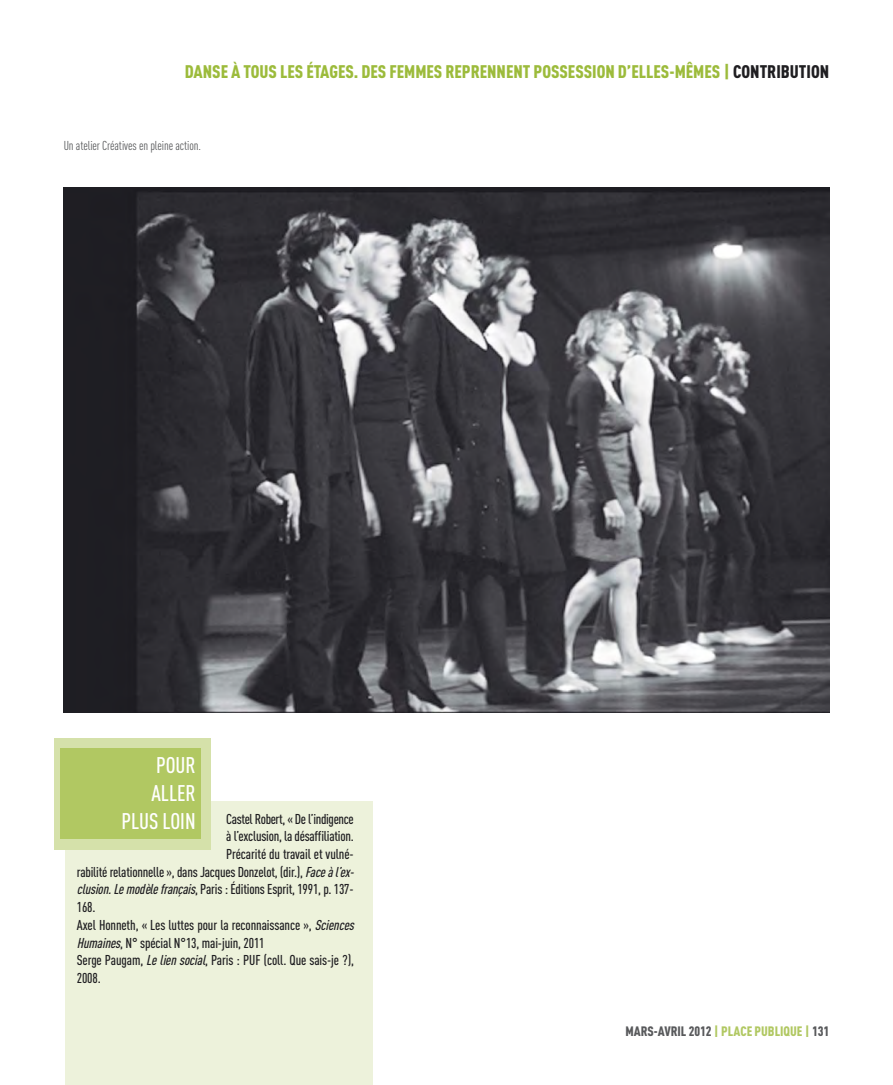
<style>
.page{position:relative;width:893px;height:1085px;background:#fff}
.page>*{position:absolute;margin:0;border:0;box-sizing:border-box;transform-origin:0 0}
.t1{font:500 22.35px/27.9px "DIN Cond";color:#fff;text-align:right}
.t2{font:900 18px "DIN Cond";color:#9cbb3b}
.t3{font:500 14.1px "DIN Cond";letter-spacing:-.01em;color:#1f1e21}
.t4{font:900 13.5px "DIN Cond";color:#58595b}
.t5{font:12.75px "DIN Cond";letter-spacing:-.01em;color:#58595b}
.s1{color:#1f1e21}
.s2{font-style:italic}
.s3{color:#b1c862}
</style>
<div class="page">
<img style="left:64px;top:187px;width:765px;height:525px">
<div style="left:65px;top:800px;width:308px;height:284px;background:#edf2db"></div>
<div style="left:55px;top:738px;width:156px;height:111px;background:#d5e1aa"></div>
<div style="left:60px;top:748px;width:140px;height:90px;background:#b1c862"></div>
<p class="t2" style="left:185px;top:60px;width:646px">DANSE À TOUS LES ÉTAGES. DES FEMMES REPRENNENT POSSESSION D’ELLES-MÊMES | <span class="s1">CONTRIBUTION</span></p>
<p class="t5" style="left:64px;top:138px;width:139px">Un atelier Créatives en pleine action.</p>
<h1 class="t1" style="left:121px;top:750px;width:76px">POUR<br>ALLER<br>PLUS LOIN</h1>
<p class="t3" style="left:226px;top:810px;width:129px">Castel Robert, « De l’indigence</p>
<p class="t3" style="left:226px;top:827px;width:129px">à l’exclusion, la désaffiliation.</p>
<p class="t3" style="left:226px;top:845px;width:129px">Précarité du travail et vulné-</p>
<p class="t3" style="left:77px;top:863px;width:282px">rabilité relationnelle », dans Jacques Donzelot, (dir.), <span class="s2">Faceàl’ex-</span></p>
<p class="t3" style="left:77px;top:880px;width:278px"><span class="s2">clusion.Lemodèlefrançais</span>, Paris : Éditions Esprit, 1991, p. 137-</p>
<p class="t3" style="left:77px;top:898px;width:20px">168.</p>
<p class="t3" style="left:77px;top:916px;width:282px">Axel Honneth, « Les luttes pour la reconnaissance », <span class="s2">Sciences</span></p>
<p class="t3" style="left:77px;top:933px;width:189px"><span class="s2">Humaines</span>, N° spécial N°13, mai-juin, 2011</p>
<p class="t3" style="left:77px;top:951px;width:279px">Serge Paugam, <span class="s2">Leliensocial</span>, Paris : PUF (coll. Que sais-je ?),</p>
<p class="t3" style="left:77px;top:969px;width:26px">2008.</p>
<p class="t4" style="left:625px;top:1022px;width:205px">MARS-AVRIL 2012 <span class="s3">| PLACE PUBLIQUE |</span> 131</p>
</div>
